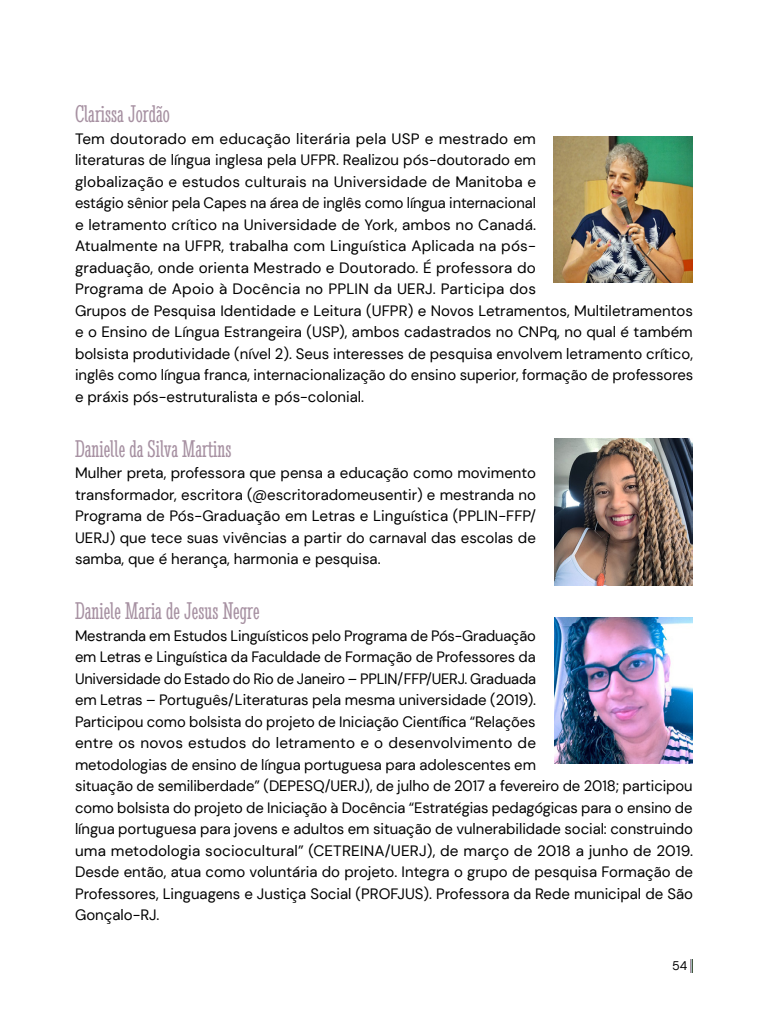
<style>
.page{position:relative;width:768px;height:1024px;background:#fff}
.page>*{position:absolute;margin:0;border:0;box-sizing:border-box;transform-origin:0 0}
.t1{font:ultra-condensed 25px "Stint";color:#a791a2}
.t2{font:15px/21.5px "DM Sans";color:#000}
.t3{font:12.5px "DM Sans";color:#000}
</style>
<div class="page">
<svg style="left:690px;top:959px;width:3px;height:14px"></svg>
<img style="left:554px;top:136px;width:139px;height:146px">
<img style="left:554px;top:439px;width:139px;height:146px">
<img style="left:554px;top:617px;width:139px;height:146px">
<h1 class="t1" style="left:75px;top:100px;width:96px">Clarissa Jordão</h1>
<p class="t2" style="left:75px;top:128px;width:620px">Tem doutorado em educação literária pela USP e mestrado em<br>literaturas de língua inglesa pela UFPR. Realizou pós-doutorado em<br>globalização e estudos culturais na Universidade de Manitoba e<br>estágio sênior pela Capes na área de inglês como língua internacional<br>e letramento crítico na Universidade de York, ambos no Canadá.<br>Atualmente na UFPR, trabalha com Linguística Aplicada na pós-<br>graduação, onde orienta Mestrado e Doutorado. É professora do<br>Programa de Apoio à Docência no PPLIN da UERJ. Participa dos<br>Grupos de Pesquisa Identidade e Leitura (UFPR) e Novos Letramentos, Multiletramentos e o Ensino de Língua Estrangeira (USP), ambos cadastrados no CNPq, no qual é também bolsista produtividade (nível 2). Seus interesses de pesquisa envolvem letramento crítico, inglês como língua franca, internacionalização do ensino superior, formação de professores e práxis pós-estruturalista e pós-colonial.</p>
<h1 class="t1" style="left:75px;top:435px;width:158px">Danielle da Silva Martins</h1>
<p class="t2" style="left:75px;top:462px;width:463px;text-align:justify">Mulher preta, professora que pensa a educação como movimento transformador, escritora (@escritoradomeusentir) e mestranda no Programa de Pós-Graduação em Letras e Linguística (PPLIN-FFP/ UERJ) que tece suas vivências a partir do carnaval das escolas de samba, que é herança, harmonia e pesquisa.</p>
<h1 class="t1" style="left:75px;top:597px;width:186px">Daniele Maria de Jesus Negre</h1>
<p class="t2" style="left:75px;top:625px;width:620px">Mestranda em Estudos Linguísticos pelo Programa de Pós-Graduação<br>em Letras e Linguística da Faculdade de Formação de Professores da<br>Universidade do Estado do Rio de Janeiro – PPLIN/FFP/UERJ. Graduada<br>em Letras – Português/Literaturas pela mesma universidade (2019).<br>Participou como bolsista do projeto de Iniciação Científica “Relações<br>entre os novos estudos do letramento e o desenvolvimento de<br>metodologias de ensino de língua portuguesa para adolescentes em<br>situação de semiliberdade” (DEPESQ/UERJ), de julho de 2017 a fevereiro de 2018; participou como bolsista do projeto de Iniciação à Docência “Estratégias pedagógicas para o ensino de língua portuguesa para jovens e adultos em situação de vulnerabilidade social: construindo uma metodologia sociocultural” (CETREINA/UERJ), de março de 2018 a junho de 2019.<br>Desde então, atua como voluntária do projeto. Integra o grupo de pesquisa Formação de Professores, Linguagens e Justiça Social (PROFJUS). Professora da Rede municipal de São Gonçalo-RJ.</p>
<p class="t3" style="left:672px;top:958px;width:17px">54</p>
</div>
